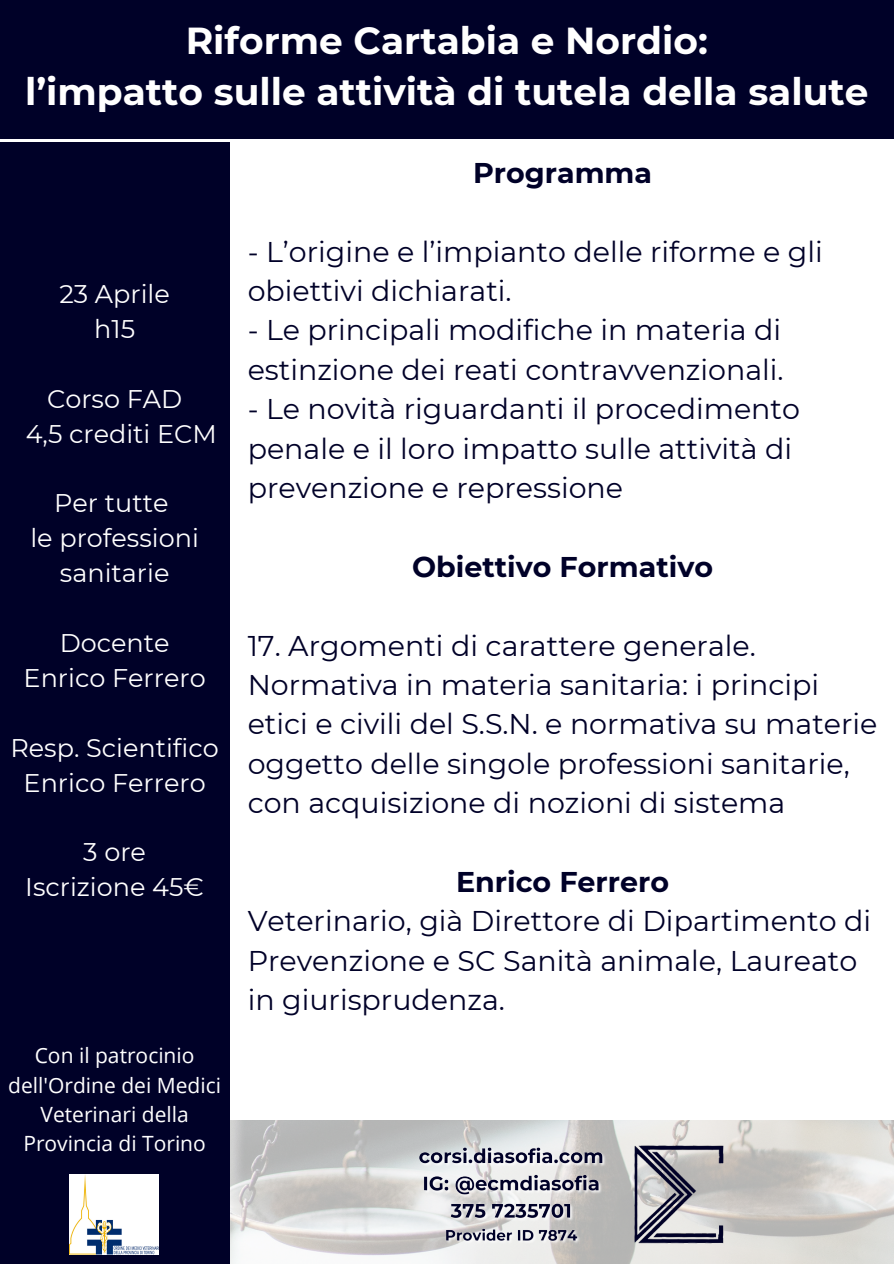
<style>
.page{position:relative;width:894px;height:1264px;background:#fff}
.page>*{position:absolute;margin:0;border:0;box-sizing:border-box;transform-origin:0 0}
.t1{font:700 37.5px/51.8px "Montserrat";color:#fff;text-align:center}
.t2{font:28.5px/39.3px "Montserrat";color:#000128}
.t3{font:700 28.5px "Montserrat";color:#000128}
.t4{font:25.5px/34.8px "Montserrat";color:#fff;text-align:center}
.t5{font:21px/29.2px "Open Sans";color:#fff;text-align:center}
.s1{font-weight:700}
</style>
<div class="page">
<img style="left:229px;top:1120px;width:664px;height:143px">
<div style="left:0;top:143px;width:229px;height:1120px;background:#000128"></div>
<div style="left:0;top:0;width:893px;height:138px;background:#000128"></div>
<img style="left:70px;top:1174px;width:89px;height:79px">
<img style="left:634px;top:1145px;width:89px;height:98px">
<img style="left:414px;top:1143px;width:195px;height:104px">
<h4 class="t1" style="left:25px;top:14px;width:844px">Riforme Cartabia e Nordio:<br>l’impatto sulle attività di tutela della salute</h4>
<p class="t4" style="left:59px;top:276px;width:112px">23 Aprile h15</p>
<p class="t4" style="left:26px;top:381px;width:193px">Corso FAD<br>4,5 crediti ECM</p>
<h2 class="t4" style="left:30px;top:486px;width:170px">Per tutte<br>le professioni sanitarie</h2>
<h3 class="t4" style="left:24px;top:625px;width:183px">Docente<br>Enrico Ferrero</h3>
<p class="t4" style="left:10px;top:730px;width:210px">Resp. Scientifico<br>Enrico Ferrero</p>
<h2 class="t4" style="left:25px;top:834px;width:180px">3 ore<br>Iscrizione 45€</h2>
<h3 class="t5" style="left:8px;top:1040px;width:214px">Con il patrocinio dell'Ordine dei Medici<br>Veterinari della<br>Provincia di Torino</h3>
<h1 class="t3" style="left:473px;top:155px;width:180px">Programma</h1>
<h4 class="t2" style="left:247px;top:232px;width:576px">- L’origine e l’impianto delle riforme e gli obiettivi dichiarati.</h4>
<h4 class="t2" style="left:247px;top:310px;width:537px">- Le principali modifiche in materia di estinzione dei reati contravvenzionali.</h4>
<h4 class="t2" style="left:247px;top:389px;width:553px">- Le novità riguardanti il procedimento penale e il loro impatto sulle attività di prevenzione e repressione</h4>
<h4 class="t3" style="left:412px;top:549px;width:302px">Obiettivo Formativo</h4>
<h4 class="t2" style="left:247px;top:625px;width:631px">17. Argomenti di carattere generale.<br>Normativa in materia sanitaria: i principi etici e civili del S.S.N. e normativa su materie oggetto delle singole professioni sanitarie, con acquisizione di nozioni di sistema</h4>
<h4 class="t2" style="left:247px;top:862px;width:625px;text-indent:208px"><span class="s1">Enrico Ferrero<br></span>Veterinario, già Direttore di Dipartimento di<br>Prevenzione e SC Sanità animale, Laureato in giurisprudenza.</h4>
</div>
